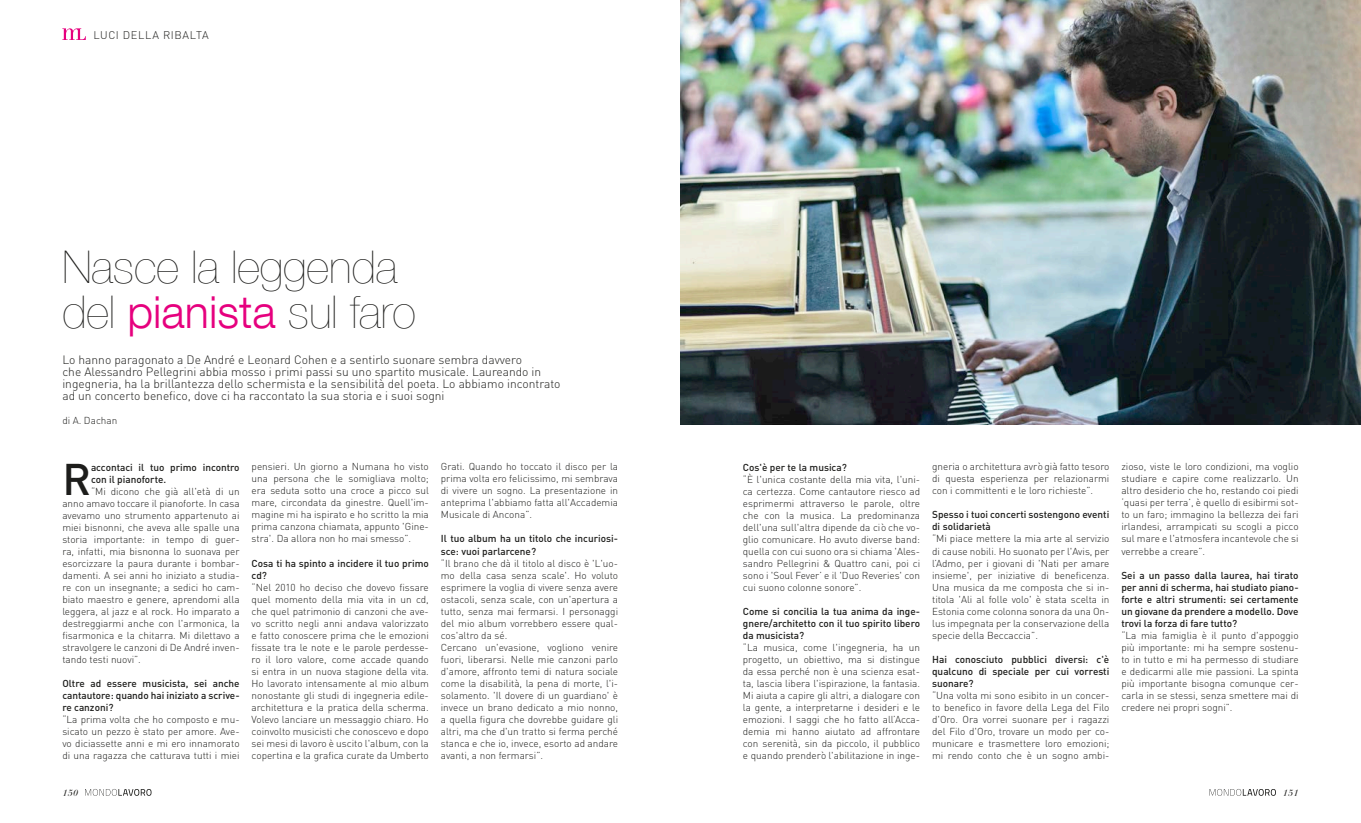
<style>
.page{position:relative;width:1361px;height:823px;background:#fff}
.page>*{position:absolute;margin:0;border:0;box-sizing:border-box;transform-origin:0 0}
.t1{font:200 45px/45px "Helvetica Neue LT Com";color:#1d1d1b}
.t2{font:500 43.7px "DIN";color:#1d1d1b}
.t3{font:300 12px/12px "DIN";color:#1d1d1b}
.t4{font:300 11px "DIN";letter-spacing:.05em;color:#1d1d1b}
.t5{font:300 10px/12px "DIN";color:#1d1d1b;text-align:justify}
.t6{font:500 10px/12px "DIN";color:#1d1d1b}
.t7{font:italic 9px "Bauer Bodoni";letter-spacing:.05em;color:#1d1d1b}
.s1{font-weight:300;color:#e6007e}
</style>
<div class="page">
<svg style="left:85px;top:789px;width:66px;height:6px"></svg>
<svg style="left:1209px;top:789px;width:67px;height:6px"></svg>
<svg style="left:62px;top:28px;width:24px;height:12px"></svg>
<img style="left:680px;top:0;width:681px;height:424px">
<p class="t4" style="left:94px;top:28px;width:117px">LUCI DELLA RIBALTA</p>
<h1 class="t1" style="left:62px;top:244px;width:355px">Nasce la leggenda del <span class="s1">pianista</span> sul faro</h1>
<p class="t3" style="left:62px;top:353px;width:500px">Lo hanno paragonato a De André e Leonard Cohen e a sentirlo suonare sembra davvero<br>che Alessandro Pellegrini abbia mosso i primi passi su uno spartito musicale. Laureando in ingegneria, ha la brillantezza dello schermista e la sensibilità del poeta. Lo abbiamo incontrato ad un concerto benefico, dove ci ha raccontato la sua storia e i suoi sogni</p>
<p class="t5" style="left:62px;top:414px;width:56px">di A. Dachan</p>
<h2 class="t2" style="left:62px;top:450px;width:30px">R</h2>
<p class="t6" style="left:91px;top:460px;width:150px">accontaci il tuo primo incontro con il pianoforte.</p>
<p class="t5" style="left:62px;top:484px;width:179px;text-indent:29px">“Mi dicono che già all'età di un anno amavo toccare il pianoforte. In casa avevamo uno strumento appartenuto ai miei bisnonni, che aveva alle spalle una storia importante: in tempo di guer&shy;ra, infatti, mia bisnonna lo suonava per esorcizzare la paura durante i bombar&shy;damenti. A sei anni ho iniziato a studia&shy;re con un insegnante; a sedici ho cam&shy;biato maestro e genere, aprendomi alla leggera, al jazz e al rock. Ho imparato a destreggiarmi anche con l'armonica, la fisarmonica e la chitarra. Mi dilettavo a stravolgere le canzoni di De André inven&shy;tando testi nuovi”.</p>
<p class="t6" style="left:62px;top:676px;width:179px;text-align:justify">Oltre ad essere musicista, sei anche cantautore: quando hai iniziato a scrive&shy;re canzoni?</p>
<p class="t5" style="left:62px;top:712px;width:179px">“La prima volta che ho composto e mu&shy;sicato un pezzo è stato per amore. Ave&shy;vo diciassette anni e mi ero innamorato di una ragazza che catturava tutti i miei</p>
<p class="t5" style="left:252px;top:460px;width:179px">pensieri. Un giorno a Numana ho visto una persona che le somigliava molto; era seduta sotto una croce a picco sul mare, circondata da ginestre. Quell'im&shy;magine mi ha ispirato e ho scritto la mia prima canzona chiamata, appunto 'Gine&shy;stra'. Da allora non ho mai smesso”.</p>
<p class="t6" style="left:252px;top:556px;width:179px">Cosa ti ha spinto a incidere il tuo primo cd?</p>
<p class="t5" style="left:252px;top:580px;width:179px">“Nel 2010 ho deciso che dovevo fissare quel momento della mia vita in un cd, che quel patrimonio di canzoni che ave&shy;vo scritto negli anni andava valorizzato e fatto conoscere prima che le emozioni fissate tra le note e le parole perdesse&shy;ro il loro valore, come accade quando si entra in un nuova stagione della vita.<br>Ho lavorato intensamente al mio album nonostante gli studi di ingegneria edile&shy;architettura e la pratica della scherma.<br>Volevo lanciare un messaggio chiaro. Ho coinvolto musicisti che conoscevo e dopo sei mesi di lavoro è uscito l'album, con la copertina e la grafica curate da Umberto</p>
<p class="t5" style="left:441px;top:460px;width:179px">Grati. Quando ho toccato il disco per la prima volta ero felicissimo, mi sembrava di vivere un sogno. La presentazione in anteprima l'abbiamo fatta all'Accademia Musicale di Ancona”.</p>
<p class="t6" style="left:441px;top:532px;width:179px">Il tuo album ha un titolo che incuriosi&shy;sce: vuoi parlarcene?</p>
<p class="t5" style="left:441px;top:556px;width:179px;text-align:left">“Il brano che dà il titolo al disco è 'L'uo&shy;mo della casa senza scale'. Ho voluto esprimere la voglia di vivere senza avere ostacoli, senza scale, con un'apertura a tutto, senza mai fermarsi. I personaggi del mio album vorrebbero essere qual&shy;cos'altro da sé.<br>Cercano un'evasione, vogliono venire fuori, liberarsi. Nelle mie canzoni parlo d'amore, affronto temi di natura sociale come la disabilità, la pena di morte, l'i&shy;solamento. 'Il dovere di un guardiano' è invece un brano dedicato a mio nonno, a quella figura che dovrebbe guidare gli altri, ma che d'un tratto si ferma perché stanca e che io, invece, esorto ad andare avanti, a non fermarsi”.</p>
<p class="t6" style="left:743px;top:460px;width:105px">Cos'è per te la musica?</p>
<p class="t5" style="left:743px;top:472px;width:179px">“È l'unica costante della mia vita, l'uni&shy;ca certezza. Come cantautore riesco ad esprimermi attraverso le parole, oltre che con la musica. La predominanza dell'una sull'altra dipende da ciò che vo&shy;glio comunicare. Ho avuto diverse band: quella con cui suono ora si chiama 'Ales&shy;sandro Pellegrini &amp; Quattro cani, poi ci sono i 'Soul Fever’ e il 'Duo Reveries' con cui suono colonne sonore”.</p>
<p class="t6" style="left:743px;top:604px;width:179px;text-align:justify">Come si concilia la tua anima da inge&shy;gnere/architetto con il tuo spirito libero da musicista?</p>
<p class="t5" style="left:743px;top:640px;width:179px">“La musica, come l'ingegneria, ha un progetto, un obiettivo, ma si distingue da essa perché non è una scienza esat&shy;ta, lascia libera l'ispirazione, la fantasia.<br>Mi aiuta a capire gli altri, a dialogare con la gente, a interpretarne i desideri e le emozioni. I saggi che ho fatto all’Acca&shy;demia mi hanno aiutato ad affrontare con serenità, sin da piccolo, il pubblico e quando prenderò l'abilitazione in inge-</p>
<p class="t5" style="left:932px;top:460px;width:179px">gneria o architettura avrò già fatto tesoro di questa esperienza per relazionarmi con i committenti e le loro richieste”.</p>
<p class="t6" style="left:932px;top:508px;width:179px">Spesso i tuoi concerti sostengono eventi di solidarietà</p>
<p class="t5" style="left:932px;top:532px;width:179px">“Mi piace mettere la mia arte al servizio di cause nobili. Ho suonato per l'Avis, per l’Admo, per i giovani di 'Nati per amare insieme', per iniziative di beneficenza.<br>Una musica da me composta che si in&shy;titola 'Ali al folle volo' è stata scelta in Estonia come colonna sonora da una On&shy;lus impegnata per la conservazione della specie della Beccaccia”.</p>
<p class="t6" style="left:932px;top:652px;width:179px;text-align:justify">Hai conosciuto pubblici diversi: c'è qualcuno di speciale per cui vorresti suonare?</p>
<p class="t5" style="left:932px;top:688px;width:179px">“Una volta mi sono esibito in un concer&shy;to benefico in favore della Lega del Filo d'Oro. Ora vorrei suonare per i ragazzi del Filo d'Oro, trovare un modo per co&shy;municare e trasmettere loro emozioni; mi rendo conto che è un sogno ambi-</p>
<p class="t5" style="left:1121px;top:460px;width:179px">zioso, viste le loro condizioni, ma voglio studiare e capire come realizzarlo. Un altro desiderio che ho, restando coi piedi ‘quasi per terra’, è quello di esibirmi sot&shy;to un faro; immagino la bellezza dei fari irlandesi, arrampicati su scogli a picco sul mare e l'atmosfera incantevole che si verrebbe a creare”.</p>
<p class="t6" style="left:1121px;top:568px;width:179px;text-align:justify">Sei a un passo dalla laurea, hai tirato per anni di scherma, hai studiato piano&shy;forte e altri strumenti: sei certamente un giovane da prendere a modello. Dove trovi la forza di fare tutto?</p>
<p class="t5" style="left:1121px;top:628px;width:179px">“La mia famiglia è il punto d'appoggio più importante: mi ha sempre sostenu&shy;to in tutto e mi ha permesso di studiare e dedicarmi alle mie passioni. La spinta più importante bisogna comunque cer&shy;carla in se stessi, senza smettere mai di credere nei propri sogni”.</p>
<p class="t7" style="left:62px;top:786px;width:17px">150</p>
<p class="t7" style="left:1282px;top:786px;width:17px">151</p>
</div>
